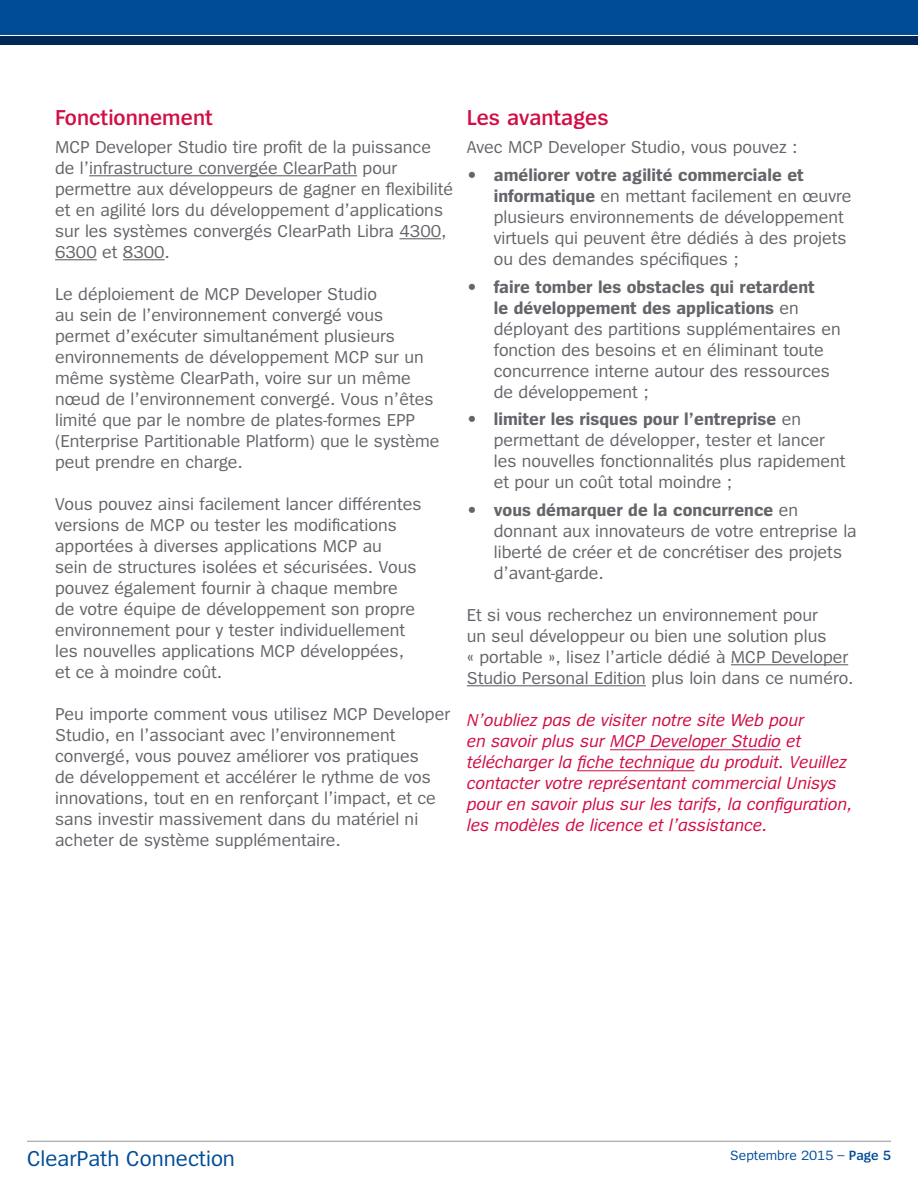
<style>
.page{position:relative;width:918px;height:1188px;background:#fff}
.page>*{position:absolute;margin:0;border:0;box-sizing:border-box;transform-origin:0 0}
.t1{font:600 22.5px "Spiegel";color:#d20d44}
.t2{font:22.5px "Spiegel";color:#004c97}
.t3{font:18px/21px "Spiegel";color:#63656a}
.t4{font:italic 18px/21px "Spiegel";color:#d20d44}
.t5{font:13.95px "Spiegel";color:#004c97}
.s1{font-weight:700}
.s2{font-weight:600}
</style>
<div class="page">
<div style="left:0;top:0;width:918px;height:35px;background:#004c97"></div>
<div style="left:0;top:36px;width:918px;height:9px;background:#002855"></div>
<hr style="left:27px;top:1141px;width:864px;height:1px;background:#939598">
<hr style="left:89px;top:175px;width:268px;height:1px;background:#63656a">
<hr style="left:399px;top:238px;width:42px;height:1px;background:#63656a">
<hr style="left:55px;top:259px;width:42px;height:1px;background:#63656a">
<hr style="left:123px;top:259px;width:42px;height:1px;background:#63656a">
<hr style="left:731px;top:664px;width:117px;height:1px;background:#63656a">
<hr style="left:467px;top:685px;width:179px;height:1px;background:#63656a">
<hr style="left:610px;top:750px;width:171px;height:1px;background:#d20d44">
<hr style="left:578px;top:771px;width:117px;height:1px;background:#d20d44">
<p class="t1" style="left:55px;top:107px;width:159px">Fonctionnement</p>
<p class="t3" style="left:55px;top:137px;width:399px">MCP Developer Studio tire profit de la puissance de l’infrastructure convergée ClearPath pour permettre aux développeurs de gagner en flexibilité et en agilité lors du développement d’applications sur les systèmes convergés ClearPath Libra 4300, 6300 et 8300.</p>
<p class="t3" style="left:55px;top:284px;width:386px">Le déploiement de MCP Developer Studio<br>au sein de l’environnement convergé vous permet d’exécuter simultanément plusieurs environnements de développement MCP sur un même système ClearPath, voire sur un même nœud de l’environnement convergé. Vous n’êtes limité que par le nombre de plates-formes EPP (Enterprise Partitionable Platform) que le système peut prendre en charge.</p>
<p class="t3" style="left:55px;top:494px;width:368px">Vous pouvez ainsi facilement lancer différentes versions de MCP ou tester les modifications apportées à diverses applications MCP au<br>sein de structures isolées et sécurisées. Vous pouvez également fournir à chaque membre de votre équipe de développement son propre environnement pour y tester individuellement les nouvelles applications MCP développées, et ce à moindre coût.</p>
<p class="t3" style="left:55px;top:704px;width:397px">Peu importe comment vous utilisez MCP Developer Studio, en l’associant avec l’environnement convergé, vous pouvez améliorer vos pratiques<br>de développement et accélérer le rythme de vos innovations, tout en en renforçant l’impact, et ce sans investir massivement dans du matériel ni acheter de système supplémentaire.</p>
<p class="t1" style="left:467px;top:107px;width:143px">Les avantages</p>
<p class="t3" style="left:467px;top:137px;width:332px">Avec MCP Developer Studio, vous pouvez :</p>
<p class="t3" style="left:494px;top:165px;width:359px;text-indent:-27px"><span class="s1">• améliorer votre agilité commerciale et informatique</span> en mettant facilement en œuvre plusieurs environnements de développement virtuels qui peuvent être dédiés à des projets ou des demandes spécifiques ;</p>
<p class="t3" style="left:494px;top:277px;width:349px;text-indent:-27px"><span class="s1">• faire tomber les obstacles qui retardent<br>le développement des applications</span> en déployant des partitions supplémentaires en fonction des besoins et en éliminant toute concurrence interne autour des ressources de développement ;</p>
<p class="t3" style="left:494px;top:409px;width:353px;text-indent:-27px"><span class="s1">• limiter les risques pour l’entreprise</span> en permettant de développer, tester et lancer les nouvelles fonctionnalités plus rapidement et pour un coût total moindre ;</p>
<p class="t3" style="left:494px;top:500px;width:364px;text-indent:-27px"><span class="s1">• vous démarquer de la concurrence</span> en donnant aux innovateurs de votre entreprise la liberté de créer et de concrétiser des projets d’avant-garde.</p>
<p class="t3" style="left:467px;top:605px;width:388px">Et si vous recherchez un environnement pour<br>un seul développeur ou bien une solution plus<br>« portable », lisez l’article dédié à MCP Developer Studio Personal Edition plus loin dans ce numéro.</p>
<p class="t4" style="left:467px;top:710px;width:387px">N’oubliez pas de visiter notre site Web pour<br>en savoir plus sur MCP Developer Studio et télécharger la fiche technique du produit. Veuillez contacter votre représentant commercial Unisys pour en savoir plus sur les tarifs, la configuration, les modèles de licence et l’assistance.</p>
<p class="t2" style="left:27px;top:1148px;width:210px">ClearPath Connection</p>
<p class="t5" style="left:730px;top:1148px;width:162px">Septembre 2015 – <span class="s2">Page 5</span></p>
</div>
